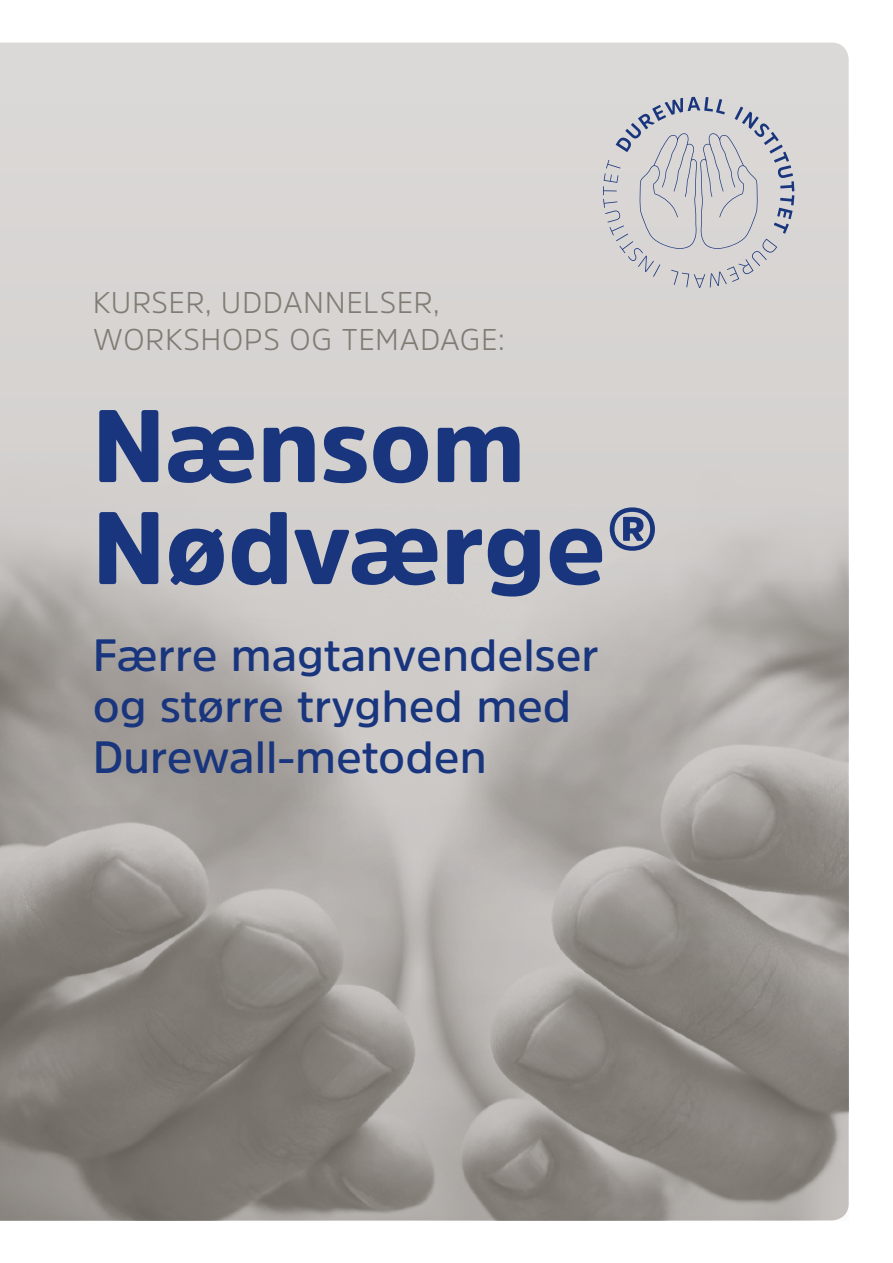
<style>
.page{position:relative;width:893px;height:1263px;background:#fff}
.page>*{position:absolute;margin:0;border:0;box-sizing:border-box;transform-origin:0 0}
.t1{font:900 102px/102px "Amsi Pro";color:#18357d}
.t2{font:600 45px/51px "Amsi Pro";color:#18357d}
.t3{font:300 30px/37.5px "Amsi Pro";letter-spacing:.02em;color:#807c74}
</style>
<div class="page">
<div style="left:0;top:43px;width:849px;height:402px;background:#d8d5d4"></div>
<img style="left:0;top:445px;width:849px;height:775px">
<svg style="left:603px;top:97px;width:191px;height:191px;background:#cbcbce"></svg>
<p class="t3" style="left:93px;top:282px;width:414px">KURSER, UDDANNELSER,<br>WORKSHOPS OG TEMADAGE:</p>
<h1 class="t1" style="left:93px;top:393px;width:567px">Nænsom<br>Nødværge<sup>®</sup></h1>
<p class="t2" style="left:93px;top:629px;width:508px">Færre magtanvendelser og større tryghed med<br>Durewall-metoden</p>
</div>
